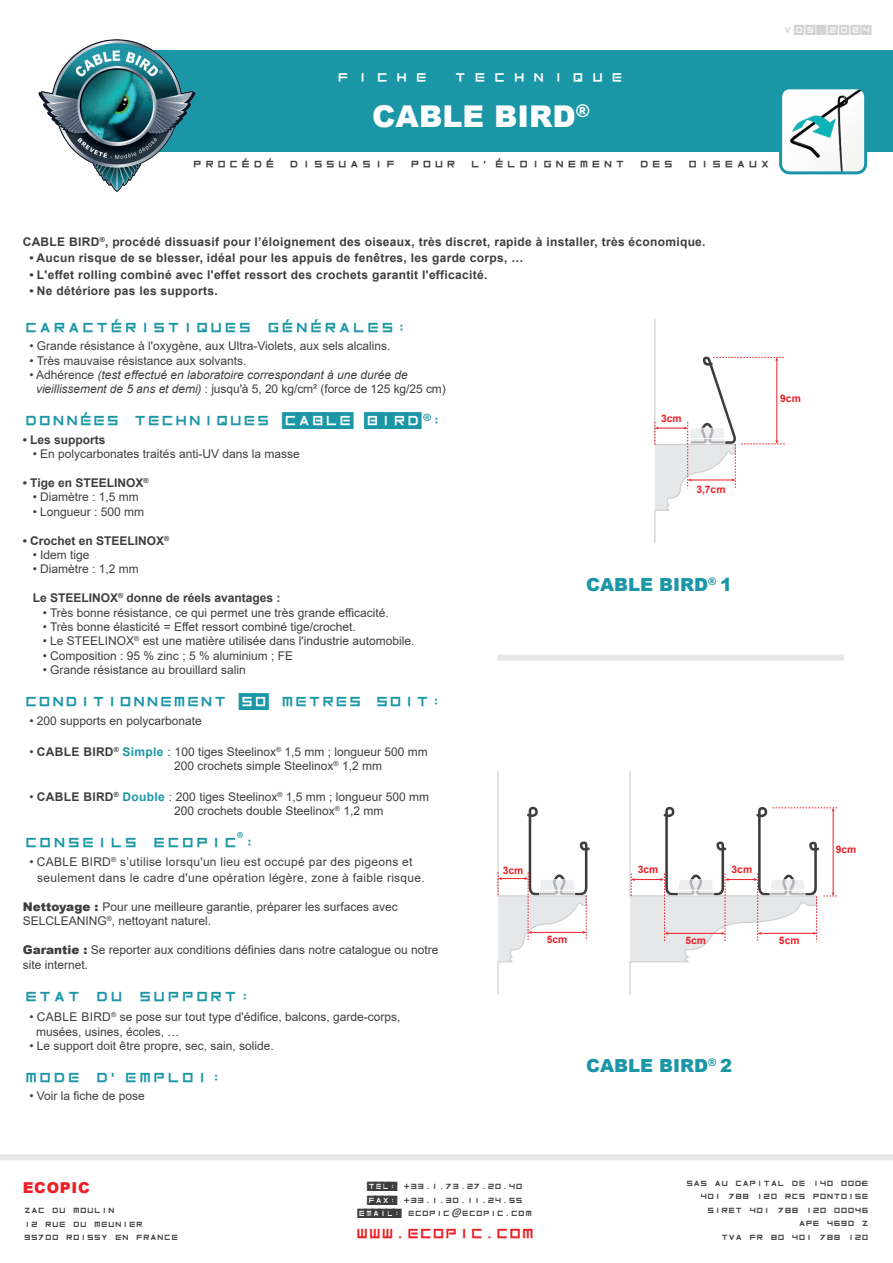
<style>
.page{position:relative;width:893px;height:1263px;background:#fff}
.page>*{position:absolute;margin:0;border:0;box-sizing:border-box;transform-origin:0 0}
.t1{font:30px "Inversionz Unboxed";letter-spacing:-.15em;color:#1b96a7}
.t2{font:30px "Inversionz Unboxed";letter-spacing:-.17em;color:#1b96a7}
.t3{font:30px "Inversionz Unboxed";letter-spacing:-.175em;color:#1b96a7}
.t4{font:30px "Inversionz Unboxed";letter-spacing:-.2em;color:#ee1d23}
.t5{font:900 30px "Arial";color:#fff}
.t6{font:27px "Inversionz";letter-spacing:.1em;color:#fff}
.t7{font:21px "Inversionz Unboxed";letter-spacing:-.05em;color:#3e3e3f}
.t8{font:900 18px "Arial";color:#1b96a7}
.t9{font:18px "Inversionz";color:#d1d2d4}
.t10{font:16.5px/13.5px "Inversionz Unboxed";letter-spacing:-.2em;color:#3e3e3f}
.t11{font:900 15px "Arial";letter-spacing:.05em;color:#ee1d23}
.t12{font:12px/14.4px "Arial";color:#3e3e3f}
.t13{font:700 12px "Arial";letter-spacing:.025em;color:#3e3e3f}
.t14{font:italic 12px/14.4px "Arial";color:#3e3e3f}
.t15{font:12px/16.5px "Arial";letter-spacing:.025em;color:#3e3e3f}
.t16{font:700 12px "Arial";color:#3e3e3f}
.t17{font:700 10.35px "Arial";color:#ee1d23}
.s1{font-style:normal}
.s2{font-family:"Inversionz"}
.s3{font-family:"Myriad Pro";font-size:22.5px}
.s4{font-weight:700}
.s5{font-weight:700;color:#1b96a7}
.s6{font-weight:900}
.s7{font-size:28.5px}
</style>
<div class="page">
<div style="left:108px;top:50px;width:785px;height:102px;background:#1b96a7"></div>
<svg style="left:0;top:1154px;width:893px;height:6px"></svg>
<img style="left:38px;top:39px;width:158px;height:153px">
<img style="left:783px;top:90px;width:83px;height:83px">
<div style="left:779px;top:86px;width:88px;height:88px;border:3px solid #1b96a7;border-radius:9px"></div>
<div style="left:497px;top:654px;width:347px;height:6px;background:#e6e7e9"></div>
<svg style="left:654px;top:319px;width:131px;height:224px"></svg>
<svg style="left:629px;top:771px;width:208px;height:224px"></svg>
<svg style="left:497px;top:771px;width:93px;height:224px"></svg>
<h2 class="t6" style="left:335px;top:60px;width:292px">FICHE TECHNIQUE</h2>
<h1 class="t5" style="left:372px;top:94px;width:219px">CABLE BIRD<sup>®</sup></h1>
<h3 class="t7" style="left:192px;top:150px;width:582px">PROCÉDÉ DISSUASIF POUR L’ÉLOIGNEMENT DES OISEAUX</h3>
<h3 class="t9" style="left:783px;top:18px;width:91px">V05.2024</h3>
<p class="t13" style="left:23px;top:233px;width:684px">CABLE BIRD<sup>®</sup>, procédé dissuasif pour l’éloignement des oiseaux, très discret, rapide à installer, très économique.</p>
<p class="t13" style="left:29px;top:249px;width:495px">• Aucun risque de se blesser, idéal pour les appuis de fenêtres, les garde corps, …</p>
<p class="t13" style="left:29px;top:266px;width:459px">• L'effet rolling combiné avec l'effet ressort des crochets garantit l'efficacité.</p>
<p class="t13" style="left:29px;top:282px;width:190px">• Ne détériore pas les supports.</p>
<h1 class="t1" style="left:23px;top:308px;width:391px">Caractéristiques générales:</h1>
<p class="t12" style="left:29px;top:339px;width:363px">• Grande résistance à l'oxygène, aux Ultra-Violets, aux sels alcalins.</p>
<p class="t12" style="left:29px;top:353px;width:218px">• Très mauvaise résistance aux solvants.</p>
<p class="t14" style="left:36px;top:368px;width:411px;text-indent:-7px"><span class="s1">• Adhérence</span> (test effectué en laboratoire correspondant à une durée de vieillissement de 5 ans et demi) <span class="s1">: jusqu'à 5, 20 kg/cm² (force de 125 kg/25 cm)</span></p>
<h1 class="t2" style="left:23px;top:401px;width:426px">Données techniques <span class="s2">cable bird</span><span class="s3">®</span>:</h1>
<p class="t16" style="left:23px;top:431px;width:84px">• Les supports</p>
<p class="t12" style="left:33px;top:447px;width:268px">• En polycarbonates traités anti-UV dans la masse</p>
<p class="t16" style="left:23px;top:474px;width:127px">• Tige en STEELINOX<sup>®</sup></p>
<p class="t12" style="left:33px;top:490px;width:108px">• Diamètre : 1,5 mm</p>
<p class="t12" style="left:33px;top:504px;width:113px">• Longueur : 500 mm</p>
<p class="t16" style="left:23px;top:532px;width:148px">• Crochet en STEELINOX<sup>®</sup></p>
<p class="t12" style="left:33px;top:547px;width:58px">• Idem tige</p>
<p class="t12" style="left:33px;top:562px;width:108px">• Diamètre : 1,2 mm</p>
<p class="t16" style="left:33px;top:589px;width:249px">Le STEELINOX<sup>®</sup> donne de réels avantages :</p>
<p class="t12" style="left:43px;top:605px;width:348px">• Très bonne résistance, ce qui permet une très grande efficacité.</p>
<p class="t12" style="left:43px;top:619px;width:315px">• Très bonne élasticité = Effet ressort combiné tige/crochet.</p>
<p class="t12" style="left:43px;top:634px;width:373px">• Le STEELINOX<sup>®</sup> est une matière utilisée dans l'industrie automobile.</p>
<p class="t12" style="left:43px;top:648px;width:252px">• Composition : 95 % zinc ; 5 % aluminium ; FE</p>
<p class="t12" style="left:43px;top:663px;width:204px">• Grande résistance au brouillard salin</p>
<h1 class="t3" style="left:23px;top:682px;width:425px">Conditionnement <span class="s2">50</span> metres soit:</h1>
<p class="t12" style="left:29px;top:713px;width:174px">• 200 supports en polycarbonate</p>
<p class="t12" style="left:174px;top:744px;width:255px;text-indent:-145px">• <span class="s4">CABLE BIRD</span><sup>®</sup> <span class="s5">Simple</span> : 100 tiges Steelinox<sup>®</sup> 1,5 mm ; longueur 500 mm<br>200 crochets simple Steelinox<sup>®</sup> 1,2 mm</p>
<p class="t12" style="left:174px;top:789px;width:257px;text-indent:-145px">• <span class="s4">CABLE BIRD</span><sup>®</sup> <span class="s5">Double</span> : 200 tiges Steelinox<sup>®</sup> 1,5 mm ; longueur 500 mm<br>200 crochets double Steelinox<sup>®</sup> 1,2 mm</p>
<h1 class="t1" style="left:23px;top:823px;width:239px">Conseils ECOPIC<sup>®</sup>:</h1>
<p class="t15" style="left:37px;top:853px;width:389px;text-indent:-8px">• CABLE BIRD<sup>®</sup> s’utilise lorsqu'un lieu est occupé par des pigeons et seulement dans le cadre d'une opération légère, zone à faible risque.</p>
<p class="t12" style="left:23px;top:899px;width:377px"><span class="s6">Nettoyage :</span> Pour une meilleure garantie, préparer les surfaces avec<br>SELCLEANING<sup>®</sup>, nettoyant naturel.</p>
<p class="t12" style="left:23px;top:943px;width:417px"><span class="s6">Garantie :</span> Se reporter aux conditions définies dans notre catalogue ou notre site internet.</p>
<h1 class="t1" style="left:23px;top:977px;width:234px">Etat du support:</h1>
<p class="t12" style="left:36px;top:1009px;width:366px;text-indent:-7px">• CABLE BIRD<sup>®</sup> se pose sur tout type d'édifice, balcons, garde-corps, musées, usines, écoles, …</p>
<p class="t12" style="left:29px;top:1038px;width:246px">• Le support doit être propre, sec, sain, solide.</p>
<h1 class="t1" style="left:23px;top:1058px;width:205px">Mode d’emploi:</h1>
<p class="t12" style="left:29px;top:1089px;width:117px">• Voir la fiche de pose</p>
<p class="t17" style="left:780px;top:391px;width:22px">9cm</p>
<p class="t17" style="left:661px;top:411px;width:22px">3cm</p>
<p class="t17" style="left:696px;top:482px;width:31px">3,7cm</p>
<h3 class="t8" style="left:586px;top:572px;width:147px">CABLE BIRD<sup>®</sup> 1</h3>
<p class="t17" style="left:638px;top:862px;width:22px">3cm</p>
<p class="t17" style="left:732px;top:862px;width:22px">3cm</p>
<p class="t17" style="left:503px;top:863px;width:22px">3cm</p>
<p class="t17" style="left:547px;top:932px;width:22px">5cm</p>
<p class="t17" style="left:685px;top:933px;width:22px">5cm</p>
<p class="t17" style="left:779px;top:933px;width:22px">5cm</p>
<h3 class="t8" style="left:586px;top:1052px;width:147px">CABLE BIRD<sup>®</sup> 2</h3>
<p class="t17" style="left:836px;top:842px;width:22px">9cm</p>
<p class="t11" style="left:23px;top:1176px;width:69px">ECOPIC</p>
<h3 class="t10" style="left:23px;top:1203px;width:159px">ZAC du Moulin<br>12 rue du Meunier<br>95700 ROISSY en france</h3>
<h3 class="t10" style="left:358px;top:1179px;width:178px;text-align:center"><span class="s2">tel:</span> +33.1.73.27.20.40 <span class="s2">fax:</span> +33.1.30.11.24.55 <span class="s2">email:</span> ecopic<span class="s7">@</span>ecopic.com</h3>
<h1 class="t4" style="left:354px;top:1214px;width:186px">www.ecopic.com</h1>
<h3 class="t10" style="left:685px;top:1175px;width:187px;text-align:right">SAs au capital de 140 000€<br>401 788 120 RCS Pontoise<br>SIRET 401 788 120 00046<br>APE 4690 Z<br>TVA FR 80 401 788 120</h3>
</div>
